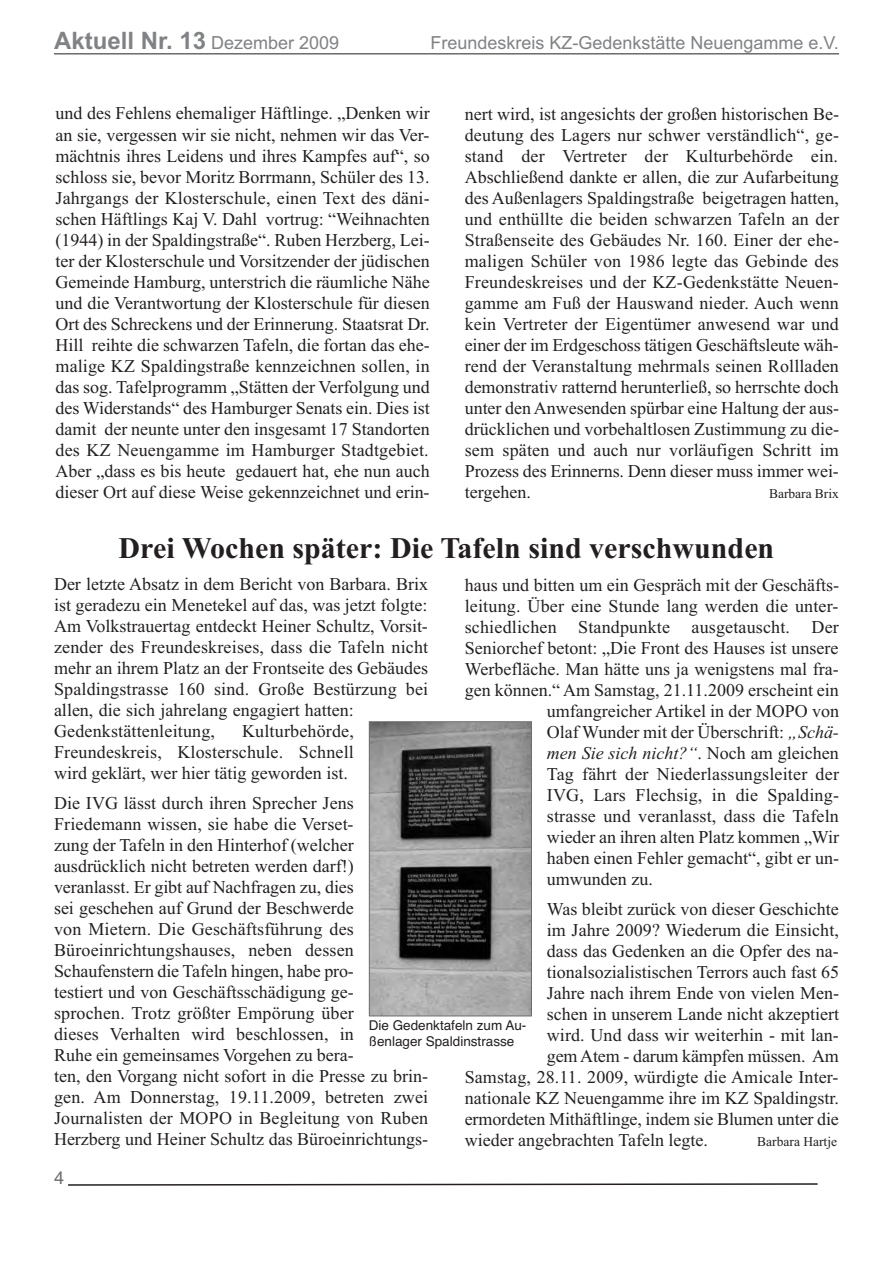
<style>
.page{position:relative;width:893px;height:1263px;background:#fff}
.page>*{position:absolute;margin:0;border:0;box-sizing:border-box;transform-origin:0 0}
.t1{font:700 30px "Times New Roman";color:#231f20}
.t2{font:700 24px "Arial";color:#808285}
.t3{font:18px/21px "Times New Roman";color:#231f20;text-align:justify}
.t4{font:18px "Arial";color:#808285}
.t5{font:italic 18px "Times New Roman";color:#231f20}
.t6{font:18px "Helvetica";color:#6c6d70}
.t7{font:13.5px/16.2px "Helvetica";color:#231f20}
.t8{font:13.5px "Times New Roman";color:#231f20}
.s1{font-weight:400;font-size:18px}
.s2{font-style:italic}
.s3{font-style:normal}
</style>
<div class="page">
<hr style="left:54px;top:53px;width:785px;height:1px;background:#231f20">
<svg style="left:68px;top:1183px;width:750px;height:3px"></svg>
<img style="left:371px;top:723px;width:159px;height:291px">
<div style="left:369px;top:721px;width:163px;height:295px;border:1px solid #6c6d70"></div>
<h2 class="t2" style="left:54px;top:27px;width:287px">Aktuell Nr. 13 <span class="s1">Dezember 2009</span></h2>
<p class="t4" style="left:430px;top:32px;width:410px">Freundeskreis KZ-Gedenkstätte Neuengamme e.V.</p>
<p class="t3" style="left:56px;top:103px;width:376px">und des Fehlens ehemaliger Häftlinge. „Denken wir an sie, vergessen wir sie nicht, nehmen wir das Ver&shy;mächtnis ihres Leidens und ihres Kampfes auf“, so schloss sie, bevor Moritz Borrmann, Schüler des 13.<br>Jahrgangs der Klosterschule, einen Text des däni&shy;schen Häftlings Kaj V. Dahl vortrug: “Weihnachten (1944) in der Spaldingstraße“. Ruben Herzberg, Lei&shy;ter der Klosterschule und Vorsitzender der jüdischen Gemeinde Hamburg, unterstrich die räumliche Nähe und die Verantwortung der Klosterschule für diesen Ort des Schreckens und der Erinnerung. Staatsrat Dr.<br>Hill reihte die schwarzen Tafeln, die fortan das ehe&shy;malige KZ Spaldingstraße kennzeichnen sollen, in das sog. Tafelprogramm „Stätten der Verfolgung und des Widerstands“ des Hamburger Senats ein. Dies ist damit der neunte unter den insgesamt 17 Standorten des KZ Neuengamme im Hamburger Stadtgebiet.<br>Aber „dass es bis heute gedauert hat, ehe nun auch dieser Ort auf diese Weise gekennzeichnet und erin-</p>
<p class="t3" style="left:465px;top:103px;width:376px">nert wird, ist angesichts der großen historischen Be&shy;deutung des Lagers nur schwer verständlich“, ge&shy;stand der Vertreter der Kulturbehörde ein.<br>Abschließend dankte er allen, die zur Aufarbeitung des Außenlagers Spaldingstraße beigetragen hatten, und enthüllte die beiden schwarzen Tafeln an der Straßenseite des Gebäudes Nr. 160. Einer der ehe&shy;maligen Schüler von 1986 legte das Gebinde des Freundeskreises und der KZ-Gedenkstätte Neuen&shy;gamme am Fuß der Hauswand nieder. Auch wenn kein Vertreter der Eigentümer anwesend war und einer der im Erdgeschoss tätigen Geschäftsleute wäh&shy;rend der Veranstaltung mehrmals seinen Rollladen demonstrativ ratternd herunterließ, so herrschte doch unter den Anwesenden spürbar eine Haltung der aus&shy;drücklichen und vorbehaltlosen Zustimmung zu die&shy;sem späten und auch nur vorläufigen Schritt im Prozess des Erinnerns. Denn dieser muss immer wei&shy;tergehen.</p>
<p class="t8" style="left:769px;top:485px;width:71px">Barbara Brix</p>
<h1 class="t1" style="left:119px;top:530px;width:657px">Drei Wochen später: Die Tafeln sind verschwunden</h1>
<p class="t3" style="left:465px;top:574px;width:376px">haus und bitten um ein Gespräch mit der Geschäfts-</p>
<p class="t3" style="left:465px;top:595px;width:375px">leitung. Über eine Stunde lang werden die unter-</p>
<p class="t3" style="left:465px;top:616px;width:376px">schiedlichen Standpunkte ausgetauscht. Der</p>
<p class="t3" style="left:465px;top:637px;width:375px">Seniorchef betont: „Die Front des Hauses ist unsere</p>
<p class="t3" style="left:465px;top:658px;width:376px">Werbefläche. Man hätte uns ja wenigstens mal fra-</p>
<p class="t3" style="left:465px;top:679px;width:376px">gen können.“ Am Samstag, 21.11.2009 erscheint ein</p>
<p class="t3" style="left:547px;top:700px;width:294px">umfangreicher Artikel in der MOPO von</p>
<p class="t3" style="left:547px;top:721px;width:294px">Olaf Wunder mit der Überschrift: <span class="s2">„Schä-</span></p>
<p class="t5" style="left:547px;top:742px;width:293px">men Sie sich nicht?“<span class="s3">. Noch am gleichen</span></p>
<p class="t3" style="left:547px;top:763px;width:294px">Tag fährt der Niederlassungsleiter der</p>
<p class="t3" style="left:547px;top:784px;width:294px">IVG, Lars Flechsig, in die Spalding-</p>
<p class="t3" style="left:547px;top:805px;width:294px">strasse und veranlasst, dass die Tafeln</p>
<p class="t3" style="left:547px;top:826px;width:294px">wieder an ihren alten Platz kommen „Wir</p>
<p class="t3" style="left:547px;top:847px;width:294px">haben einen Fehler gemacht“, gibt er un-</p>
<p class="t3" style="left:547px;top:868px;width:107px">umwunden zu.</p>
<p class="t3" style="left:547px;top:898px;width:294px">Was bleibt zurück von dieser Geschichte</p>
<p class="t3" style="left:547px;top:919px;width:294px">im Jahre 2009? Wiederum die Einsicht,</p>
<p class="t3" style="left:547px;top:940px;width:294px">dass das Gedenken an die Opfer des na-</p>
<p class="t3" style="left:547px;top:961px;width:294px">tionalsozialistischen Terrors auch fast 65</p>
<p class="t3" style="left:547px;top:982px;width:294px">Jahre nach ihrem Ende von vielen Men-</p>
<p class="t3" style="left:547px;top:1003px;width:294px">schen in unserem Lande nicht akzeptiert</p>
<p class="t3" style="left:547px;top:1024px;width:294px">wird. Und dass wir weiterhin - mit lan-</p>
<p class="t3" style="left:547px;top:1045px;width:294px">gem Atem - darum kämpfen müssen. Am</p>
<p class="t3" style="left:465px;top:1066px;width:375px">Samstag, 28.11. 2009, würdigte die Amicale Inter-</p>
<p class="t3" style="left:465px;top:1087px;width:376px">nationale KZ Neuengamme ihre im KZ Spaldingstr.</p>
<p class="t3" style="left:465px;top:1108px;width:376px">ermordeten Mithäftlinge, indem sie Blumen unter die</p>
<p class="t3" style="left:465px;top:1129px;width:245px">wieder angebrachten Tafeln legte.</p>
<p class="t8" style="left:757px;top:1133px;width:81px">Barbara Hartje</p>
<p class="t3" style="left:54px;top:573px;width:376px;text-align:left">Der letzte Absatz in dem Bericht von Barbara. Brix ist geradezu ein Menetekel auf das, was jetzt folgte:<br>Am Volkstrauertag entdeckt Heiner Schultz, Vorsit&shy;zender des Freundeskreises, dass die Tafeln nicht mehr an ihrem Platz an der Frontseite des Gebäudes Spaldingstrasse 160 sind. Große Bestürzung bei allen, die sich jahrelang engagiert hatten:<br>Gedenkstättenleitung,</p>
<p class="t3" style="left:54px;top:720px;width:301px;text-indent:188px">Kulturbehörde, Freundeskreis, Klosterschule. Schnell wird geklärt, wer hier tätig geworden ist.</p>
<p class="t3" style="left:54px;top:792px;width:376px;text-align:left">Die IVG lässt durch ihren Sprecher Jens Friedemann wissen, sie habe die Verset-<br>zung der Tafeln in den Hinterhof (welcher ausdrücklich nicht betreten werden darf!) veranlasst. Er gibt auf Nachfragen zu, dies<br>sei geschehen auf Grund der Beschwerde<br>von Mietern. Die Geschäftsführung des Büroeinrichtungshauses, neben dessen Schaufenstern die Tafeln hingen, habe pro-<br>testiert und von Geschäftsschädigung ge&shy;sprochen. Trotz größter Empörung über<br>dieses Verhalten wird beschlossen, in<br>Ruhe ein gemeinsames Vorgehen zu bera-<br>ten, den Vorgang nicht sofort in die Presse zu brin&shy;gen. Am Donnerstag, 19.11.2009, betreten zwei Journalisten der MOPO in Begleitung von Ruben Herzberg und Heiner Schultz das Büroeinrichtungs-</p>
<p class="t7" style="left:369px;top:1017px;width:159px">Die Gedenktafeln zum Au&shy;ßenlager Spaldinstrasse</p>
<p class="t6" style="left:54px;top:1168px;width:12px">4</p>
</div>
